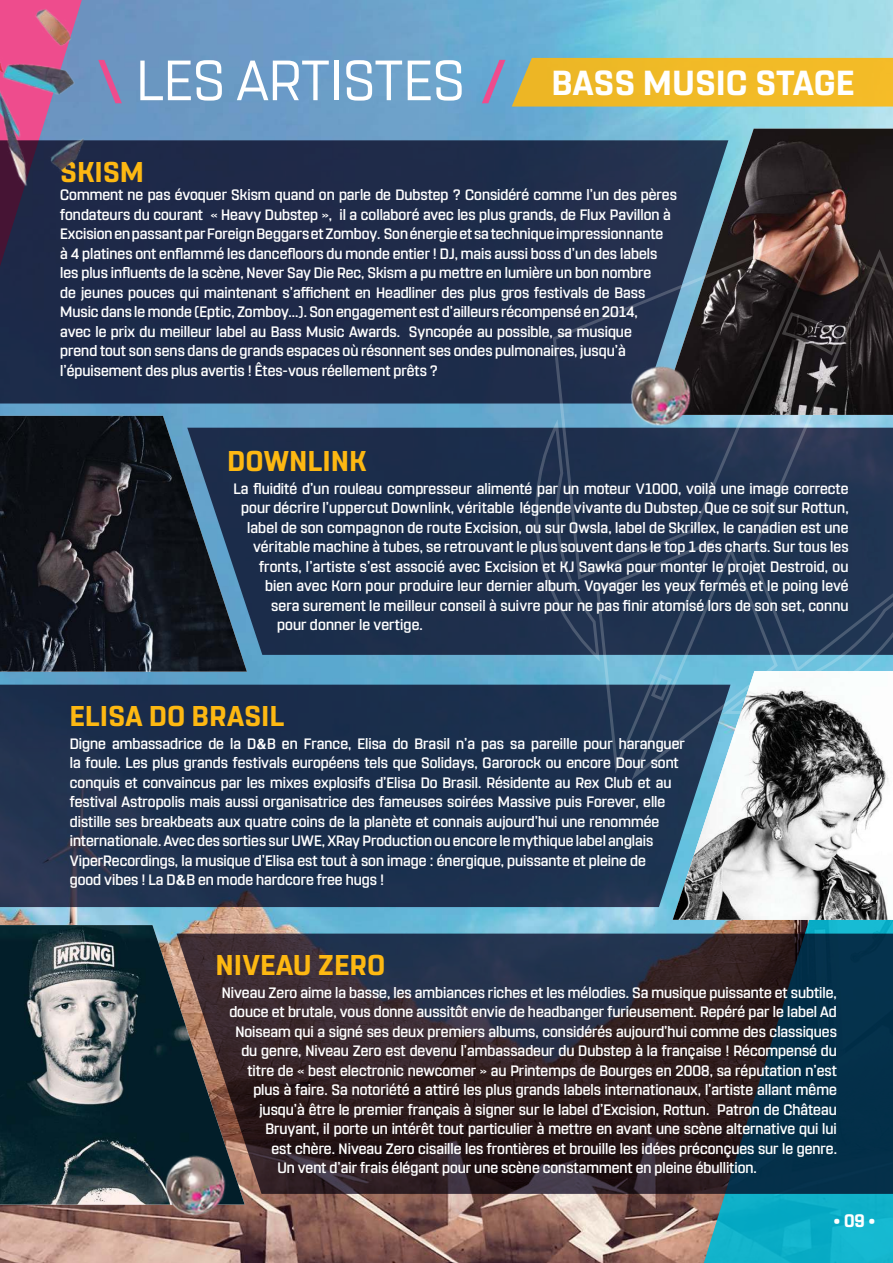
<style>
.page{position:relative;width:893px;height:1263px;background:#fff}
.page>*{position:absolute;margin:0;border:0;box-sizing:border-box;transform-origin:0 0}
.t1{font:56.4px "Rohn";letter-spacing:.01em;color:#fff}
.t2{font:700 34.65px "Rohn";letter-spacing:.02em;color:#fff}
.t3{font:700 28.5px "Rohn";letter-spacing:.02em;color:#fdb812}
.t4{font:700 18px "Rohn";color:#fff}
.t5{font:500 15px/19.5px "Rohn";color:#fff}
.s1{font-family:"Helvetica LT Std";font-weight:700;font-stretch:condensed;font-size:13.5px}
</style>
<div class="page">
<img style="left:0;top:0;width:893px;height:1263px">
<svg style="left:685px;top:920px;width:208px;height:343px;background:#2fa7b8"></svg>
<svg style="left:245px;top:933px;width:648px;height:261px;background:#262631"></svg>
<img style="left:0;top:925px;width:245px;height:279px">
<svg style="left:482px;top:60px;width:23px;height:43px"></svg>
<div style="left:512px;top:58px;width:381px;height:49px;background:#f1ba27"></div>
<div style="left:0;top:140px;width:660px;height:263px;background:#1f2b49"></div>
<img style="left:660px;top:129px;width:233px;height:116px">
<svg style="left:0;top:685px;width:673px;height:222px;background:#1d304d"></svg>
<img style="left:673px;top:785px;width:220px;height:135px">
<div style="left:247px;top:428px;width:268px;height:227px;background:#1b2d4b"></div>
<img style="left:0;top:416px;width:247px;height:256px">
<svg style="left:551px;top:223px;width:277px;height:191px;background:#313b4e"></svg>
<svg style="left:749px;top:245px;width:144px;height:169px;background:#372e2d"></svg>
<svg style="left:515px;top:414px;width:378px;height:371px;background:#3b506a"></svg>
<img style="left:0;top:0;width:126px;height:369px">
<img style="left:603px;top:338px;width:98px;height:114px">
<img style="left:137px;top:1127px;width:98px;height:115px">
<h1 class="t1" style="left:136px;top:48px;width:329px">LES ARTISTES</h1>
<h2 class="t2" style="left:552px;top:63px;width:304px">BASS MUSIC STAGE</h2>
<h3 class="t3" style="left:60px;top:156px;width:85px">SKISM</h3>
<p class="t5" style="left:60px;top:185px;width:618px">Comment ne pas évoquer Skism quand on parle de Dubstep ? Considéré comme l’un des pères fondateurs du courant « Heavy Dubstep », il a collaboré avec les plus grands, de Flux Pavillon à Excision en passant par Foreign Beggars et Zomboy. Son énergie et sa technique impressionnante<br>à 4 platines ont enlammé les danceloors du monde entier ! DJ, mais aussi boss d’un des labels les plus inluents de la scène, Never Say Die Rec, Skism a pu mettre en lumière un bon nombre<br>de jeunes pouces qui maintenant s’aichent en Headliner des plus gros festivals de Bass Music dans le monde (Eptic, Zomboy...). Son engagement est d’ailleurs récompensé en 2014,<br>avec le prix du meilleur label au Bass Music Awards. Syncopée au possible, sa musique<br>prend tout son sens dans de grands espaces où résonnent ses ondes pulmonaires, jusqu’à l’épuisement des plus avertis ! Êtes-vous réellement prêts ?</p>
<h3 class="t3" style="left:228px;top:445px;width:140px">DOWNLINK</h3>
<p class="t5" style="left:234px;top:479px;width:616px">La luidité d’un rouleau compresseur alimenté par un moteur V1000, voilà une image correcte</p>
<p class="t5" style="left:241px;top:498px;width:609px">pour décrire l’uppercut Downlink, véritable légende vivante du Dubstep. Que ce soit sur Rottun,</p>
<p class="t5" style="left:247px;top:518px;width:603px">label de son compagnon de route Excision, ou sur Owsla, label de Skrillex, le canadien est une</p>
<p class="t5" style="left:253px;top:537px;width:597px">véritable machine à tubes, se retrouvant le plus souvent dans le top 1 des charts. Sur tous les</p>
<p class="t5" style="left:259px;top:557px;width:591px">fronts, l’artiste s’est associé avec Excision et KJ Sawka pour monter le projet Destroid, ou</p>
<p class="t5" style="left:265px;top:576px;width:585px">bien avec Korn pour produire leur dernier album. Voyager les yeux fermés et le poing levé</p>
<p class="t5" style="left:271px;top:596px;width:579px">sera surement le meilleur conseil à suivre pour ne pas inir atomisé lors de son set, connu</p>
<p class="t5" style="left:277px;top:615px;width:147px">pour donner le vertige.</p>
<h3 class="t3" style="left:70px;top:700px;width:216px">ELISA DO BRASIL</h3>
<p class="t5" style="left:70px;top:734px;width:617px">Digne ambassadrice de la D<span class="s1">&amp;</span>B en France, Elisa do Brasil n’a pas sa pareille pour haranguer la foule. Les plus grands festivals européens tels que Solidays, Garorock ou encore Dour sont conquis et convaincus par les mixes explosifs d’Elisa Do Brasil. Résidente au Rex Club et au festival Astropolis mais aussi organisatrice des fameuses soirées Massive puis Forever, elle distille ses breakbeats aux quatre coins de la planète et connais aujourd’hui une renommée internationale. Avec des sorties sur UWE, XRay Production ou encore le mythique label anglais ViperRecordings, la musique d’Elisa est tout à son image : énergique, puissante et pleine de<br>good vibes ! La D<span class="s1">&amp;</span>B en mode hardcore free hugs !</p>
<h3 class="t3" style="left:216px;top:949px;width:171px">NIVEAU ZERO</h3>
<p class="t5" style="left:222px;top:983px;width:616px">Niveau Zero aime la basse, les ambiances riches et les mélodies. Sa musique puissante et subtile,</p>
<p class="t5" style="left:229px;top:1002px;width:609px">douce et brutale, vous donne aussitôt envie de headbanger furieusement. Repéré par le label Ad</p>
<p class="t5" style="left:235px;top:1022px;width:603px">Noiseam qui a signé ses deux premiers albums, considérés aujourd’hui comme des classiques</p>
<p class="t5" style="left:241px;top:1041px;width:597px">du genre, Niveau Zero est devenu l’ambassadeur du Dubstep à la française ! Récompensé du</p>
<p class="t5" style="left:247px;top:1061px;width:591px">titre de « best electronic newcomer » au Printemps de Bourges en 2008, sa réputation n’est</p>
<p class="t5" style="left:253px;top:1080px;width:585px">plus à faire. Sa notoriété a attiré les plus grands labels internationaux, l’artiste allant même</p>
<p class="t5" style="left:259px;top:1100px;width:579px">jusqu’à être le premier français à signer sur le label d’Excision, Rottun. Patron de Château</p>
<p class="t5" style="left:265px;top:1119px;width:573px">Bruyant, il porte un intérêt tout particulier à mettre en avant une scène alternative qui lui</p>
<p class="t5" style="left:271px;top:1139px;width:567px">est chère. Niveau Zero cisaille les frontières et brouille les idées préconçues sur le genre.</p>
<p class="t5" style="left:277px;top:1158px;width:481px">Un vent d’air frais élégant pour une scène constamment en pleine ébullition.</p>
<p class="t4" style="left:833px;top:1210px;width:43px">• 09 •</p>
</div>
